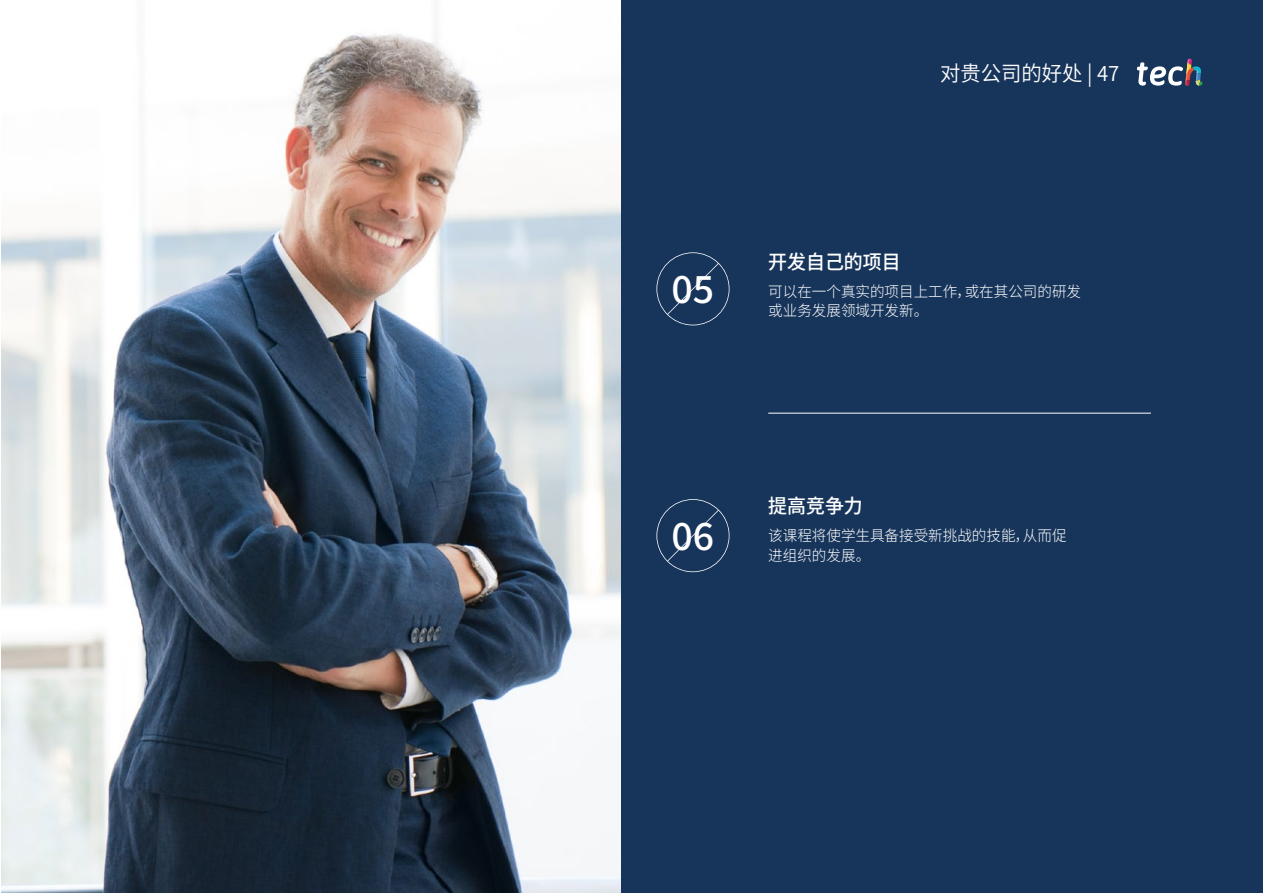
<style>
.page{position:relative;width:1263px;height:893px;background:#fff}
.page>*{position:absolute;margin:0;border:0;box-sizing:border-box;transform-origin:0 0}
.t1{font:500 37.5px "Source Han Sans CN";color:#fff}
.t2{font:21px "Source Han Sans CN";color:#fefefe}
.t3{font:500 19.5px "Source Han Sans CN";color:#fff}
.t4{font:300 15px/19.5px "Source Han Sans CN";color:#fff}
</style>
<div class="page">
<div style="left:621px;top:0;width:642px;height:893px;background:#17355b"></div>
<hr style="left:768px;top:413px;width:383px;height:1px;background:#fff">
<svg style="left:656px;top:252px;width:73px;height:73px"></svg>
<svg style="left:656px;top:499px;width:73px;height:73px"></svg>
<img style="left:1px;top:34px;width:620px;height:859px">
<svg style="left:1137px;top:59px;width:65px;height:27px"></svg>
<h2 class="t2" style="left:940px;top:61px;width:181px">对贵公司的好处 | 47</h2>
<h1 class="t1" style="left:672px;top:268px;width:44px">05</h1>
<h3 class="t3" style="left:768px;top:250px;width:134px">开发自己的项目</h3>
<p class="t4" style="left:768px;top:282px;width:314px">可以在一个真实的项目上工作，或在其公司的研发或业务发展领域开发新。</p>
<h1 class="t1" style="left:672px;top:515px;width:44px">06</h1>
<h3 class="t3" style="left:768px;top:495px;width:96px">提高竞争力</h3>
<p class="t4" style="left:768px;top:526px;width:300px">该课程将使学生具备接受新挑战的技能，从而促进组织的发展。</p>
</div>
